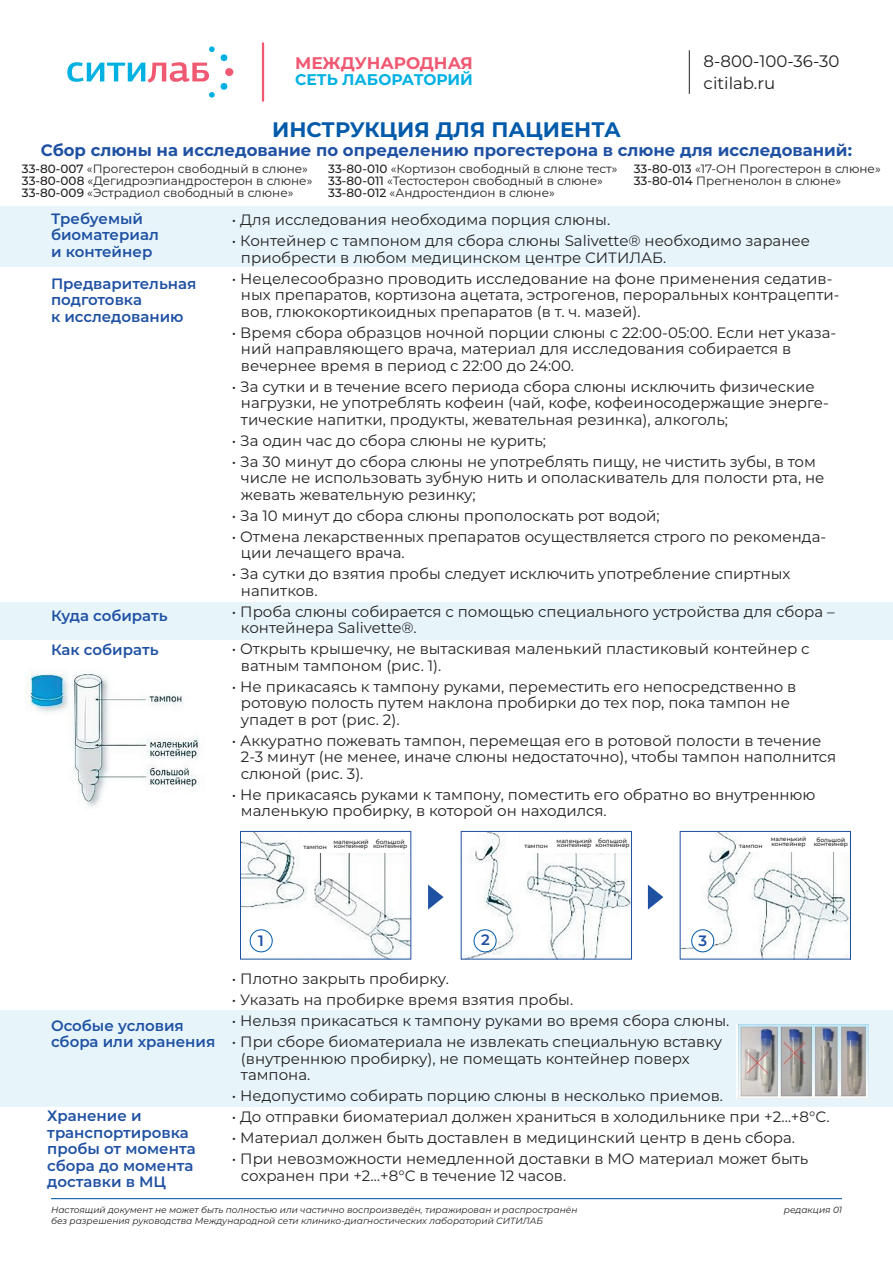
<style>
.page{position:relative;width:893px;height:1263px;background:#fff}
.page>*{position:absolute;margin:0;border:0;box-sizing:border-box;transform-origin:0 0}
.t1{font:700 21px "Montserrat";color:#015aaa}
.t2{font:700 16.8px "Montserrat";color:#f05972}
.t3{font:16.65px/22.2px "Montserrat";color:#231f20}
.t4{font:700 16.5px "Montserrat";color:#1f51a3}
.t5{font:700 15.45px "Montserrat";color:#00b1e1}
.t6{font:15px/16.5px "Montserrat";color:#231f20}
.t7{font:600 15px/16.5px "Montserrat";color:#1f51a3}
.t8{font:12px/12px "Montserrat";color:#231f20}
.t9{font:italic 9px/10.5px "Montserrat";color:#231f20}
.t10{font:500 6px/4.2px "Montserrat";color:#231f20;text-align:center}
.s1{font-weight:500}
</style>
<div class="page">
<div style="left:0;top:207px;width:893px;height:60px;background:#e7f5fb"></div>
<div style="left:0;top:602px;width:893px;height:37px;background:#e7f5fb"></div>
<div style="left:0;top:1011px;width:893px;height:96px;background:#e7f5fb"></div>
<hr style="left:262px;top:43px;width:2px;height:58px;background:#f05972">
<svg style="left:67px;top:46px;width:167px;height:52px"></svg>
<hr style="left:689px;top:50px;width:1px;height:44px;background:#231f20">
<hr style="left:51px;top:1198px;width:791px;height:1px;background:#015aaa">
<img style="left:26px;top:673px;width:173px;height:134px">
<svg style="left:428px;top:885px;width:16px;height:24px"></svg>
<svg style="left:648px;top:885px;width:15px;height:24px"></svg>
<img style="left:242px;top:833px;width:167px;height:124px">
<div style="left:250px;top:930px;width:22px;height:22px;background:#fff;border-radius:50%"></div>
<div style="left:250px;top:929px;width:22px;height:23px;border:1px solid #015aaa;border-radius:50%"></div>
<div style="left:300px;top:834px;width:110px;height:19px;background:#fff"></div>
<img style="left:464px;top:833px;width:166px;height:124px">
<div style="left:474px;top:930px;width:22px;height:22px;background:#fff;border-radius:50%"></div>
<div style="left:474px;top:929px;width:22px;height:23px;border:1px solid #015aaa;border-radius:50%"></div>
<div style="left:520px;top:834px;width:109px;height:19px;background:#fff"></div>
<img style="left:682px;top:833px;width:167px;height:124px">
<div style="left:743px;top:832px;width:105px;height:19px;background:#fff"></div>
<div style="left:692px;top:930px;width:22px;height:22px;background:#fff;border-radius:50%"></div>
<div style="left:691px;top:929px;width:23px;height:23px;border:1px solid #015aaa;border-radius:50%"></div>
<div style="left:680px;top:831px;width:171px;height:128px;border:1px solid #1f51a3"></div>
<div style="left:461px;top:831px;width:171px;height:128px;border:1px solid #1f51a3"></div>
<div style="left:240px;top:831px;width:171px;height:128px;border:1px solid #1f51a3"></div>
<img style="left:736px;top:1025px;width:132px;height:73px">
<p class="t2" style="left:295px;top:51px;width:179px">МЕЖДУНАРОДНАЯ</p>
<p class="t5" style="left:295px;top:69px;width:179px">СЕТЬ ЛАБОРАТОРИЙ</p>
<p class="t3" style="left:704px;top:49px;width:137px">8-800-100-36-30 citilab.ru</p>
<h1 class="t1" style="left:272px;top:114px;width:350px">ИНСТРУКЦИЯ ДЛЯ ПАЦИЕНТА</h1>
<p class="t4" style="left:41px;top:139px;width:812px">Сбор слюны на исследование по определению прогестерона в слюне для исследований:</p>
<p class="t8" style="left:22px;top:162px;width:292px"><span class="s1">33-80-007</span> «Прогестерон свободный в слюне»<br><span class="s1">33-80-008</span> «Дегидроэпиандростерон в слюне»<br><span class="s1">33-80-009</span> «Эстрадиол свободный в слюне»</p>
<p class="t6" style="left:232px;top:211px;width:380px">• Для исследования необходима порция слюны.</p>
<p class="t6" style="left:241px;top:232px;width:571px;text-indent:-9px">• Контейнер с тампоном для сбора слюны Salivette® необходимо заранее приобрести в любом медицинском центре СИТИЛАБ.</p>
<p class="t6" style="left:241px;top:270px;width:600px;text-indent:-9px">• Нецелесообразно проводить исследование на фоне применения седатив&shy;ных препаратов, кортизона ацетата, эстрогенов, пероральных контрацепти&shy;вов, глюкокортикоидных препаратов (в т. ч. мазей).</p>
<p class="t6" style="left:241px;top:324px;width:597px;text-indent:-9px">• Время сбора образцов ночной порции слюны с 22:00-05:00. Если нет указа&shy;ний направляющего врача, материал для исследования собирается в вечернее время в период с 22:00 до 24:00.</p>
<p class="t6" style="left:241px;top:378px;width:589px;text-indent:-9px">• За сутки и в течение всего периода сбора слюны исключить физические нагрузки, не употреблять кофеин (чай, кофе, кофеиносодержащие энерге&shy;тические напитки, продукты, жевательная резинка), алкоголь;</p>
<p class="t6" style="left:232px;top:432px;width:316px">• За один час до сбора слюны не курить;</p>
<p class="t6" style="left:241px;top:453px;width:585px;text-indent:-9px">• За 30 минут до сбора слюны не употреблять пищу, не чистить зубы, в том числе не использовать зубную нить и ополаскиватель для полости рта, не жевать жевательную резинку;</p>
<p class="t6" style="left:232px;top:507px;width:429px">• За 10 минут до сбора слюны прополоскать рот водой;</p>
<p class="t6" style="left:241px;top:528px;width:587px;text-indent:-9px">• Отмена лекарственных препаратов осуществляется строго по рекоменда&shy;ции лечащего врача.</p>
<p class="t6" style="left:241px;top:565px;width:551px;text-indent:-9px">• За сутки до взятия пробы следует исключить употребление спиртных напитков.</p>
<p class="t6" style="left:241px;top:603px;width:595px;text-indent:-9px">• Проба слюны собирается с помощью специального устройства для сбора – контейнера Salivette®.</p>
<p class="t6" style="left:241px;top:640px;width:570px;text-indent:-9px">• Открыть крышечку, не вытаскивая маленький пластиковый контейнер с ватным тампоном (рис. 1).</p>
<p class="t6" style="left:241px;top:678px;width:557px;text-indent:-9px">• Не прикасаясь к тампону руками, переместить его непосредственно в ротовую полость путем наклона пробирки до тех пор, пока тампон не упадет в рот (рис. 2).</p>
<p class="t6" style="left:241px;top:732px;width:597px;text-indent:-9px">• Аккуратно пожевать тампон, перемещая его в ротовой полости в течение<br>2-3 минут (не менее, иначе слюны недостаточно), чтобы тампон наполнится слюной (рис. 3).</p>
<p class="t6" style="left:241px;top:786px;width:576px;text-indent:-9px">• Не прикасаясь руками к тампону, поместить его обратно во внутреннюю маленькую пробирку, в которой он находился.</p>
<p class="t8" style="left:328px;top:162px;width:291px"><span class="s1">33-80-010</span> «Кортизон свободный в слюне тест»<br><span class="s1">33-80-011</span> «Тестостерон свободный в слюне»<br><span class="s1">33-80-012</span> «Андростендион в слюне»</p>
<p class="t8" style="left:634px;top:162px;width:248px"><span class="s1">33-80-013</span> «17-ОН Прогестерон в слюне»<br><span class="s1">33-80-014</span> Прегненолон в слюне»</p>
<p class="t7" style="left:51px;top:210px;width:109px">Требуемый биоматериал и контейнер</p>
<p class="t7" style="left:51px;top:275px;width:147px">Предварительная подготовка<br>к исследованию</p>
<p class="t7" style="left:51px;top:606px;width:118px">Куда собирать</p>
<p class="t7" style="left:51px;top:640px;width:109px">Как собирать</p>
<p class="t10" style="left:304px;top:845px;width:25px">тампон</p>
<p class="t10" style="left:373px;top:840px;width:36px">большой контейнер</p>
<p class="t10" style="left:333px;top:839px;width:37px;text-align:left">маленький контейнер</p>
<p class="t10" style="left:524px;top:843px;width:25px">тампон</p>
<p class="t10" style="left:595px;top:838px;width:36px">большой контейнер</p>
<p class="t10" style="left:557px;top:838px;width:37px;text-align:left">маленький контейнер</p>
<p class="t10" style="left:739px;top:844px;width:25px">тампон</p>
<p class="t10" style="left:814px;top:837px;width:36px">большой контейнер</p>
<p class="t10" style="left:771px;top:837px;width:37px;text-align:left">маленький контейнер</p>
<p class="t7" style="left:51px;top:1016px;width:166px">Особые условия сбора или хранения</p>
<p class="t7" style="left:47px;top:1107px;width:150px">Хранение и транспортировка пробы от момента сбора до момента доставки в МЦ</p>
<p class="t7" style="left:258px;top:932px;width:7px">1</p>
<p class="t7" style="left:481px;top:931px;width:10px">2</p>
<p class="t7" style="left:699px;top:932px;width:10px">3</p>
<p class="t6" style="left:232px;top:970px;width:218px">• Плотно закрыть пробирку.</p>
<p class="t6" style="left:232px;top:991px;width:343px">• Указать на пробирке время взятия пробы.</p>
<p class="t6" style="left:232px;top:1012px;width:499px">• Нельзя прикасаться к тампону руками во время сбора слюны.</p>
<p class="t6" style="left:241px;top:1033px;width:483px;text-indent:-9px">• При сборе биоматериала не извлекать специальную вставку (внутреннюю пробирку), не помещать контейнер поверх тампона.</p>
<p class="t6" style="left:232px;top:1087px;width:493px">• Недопустимо собирать порцию слюны в несколько приемов.</p>
<p class="t6" style="left:232px;top:1108px;width:599px">• До отправки биоматериал должен храниться в холодильнике при +2…+8°С.</p>
<p class="t6" style="left:232px;top:1129px;width:565px">• Материал должен быть доставлен в медицинский центр в день сбора.</p>
<p class="t6" style="left:241px;top:1150px;width:569px;text-indent:-9px">• При невозможности немедленной доставки в МО материал может быть сохранен при +2…+8°С в течение 12 часов.</p>
<p class="t9" style="left:51px;top:1204px;width:528px">Настоящий документ не может быть полностью или частично воспроизведён, тиражирован и распространён без разрешения руководства Международной сети клинико-диагностических лабораторий СИТИЛАБ</p>
<p class="t9" style="left:784px;top:1204px;width:60px">редакция 01</p>
</div>
